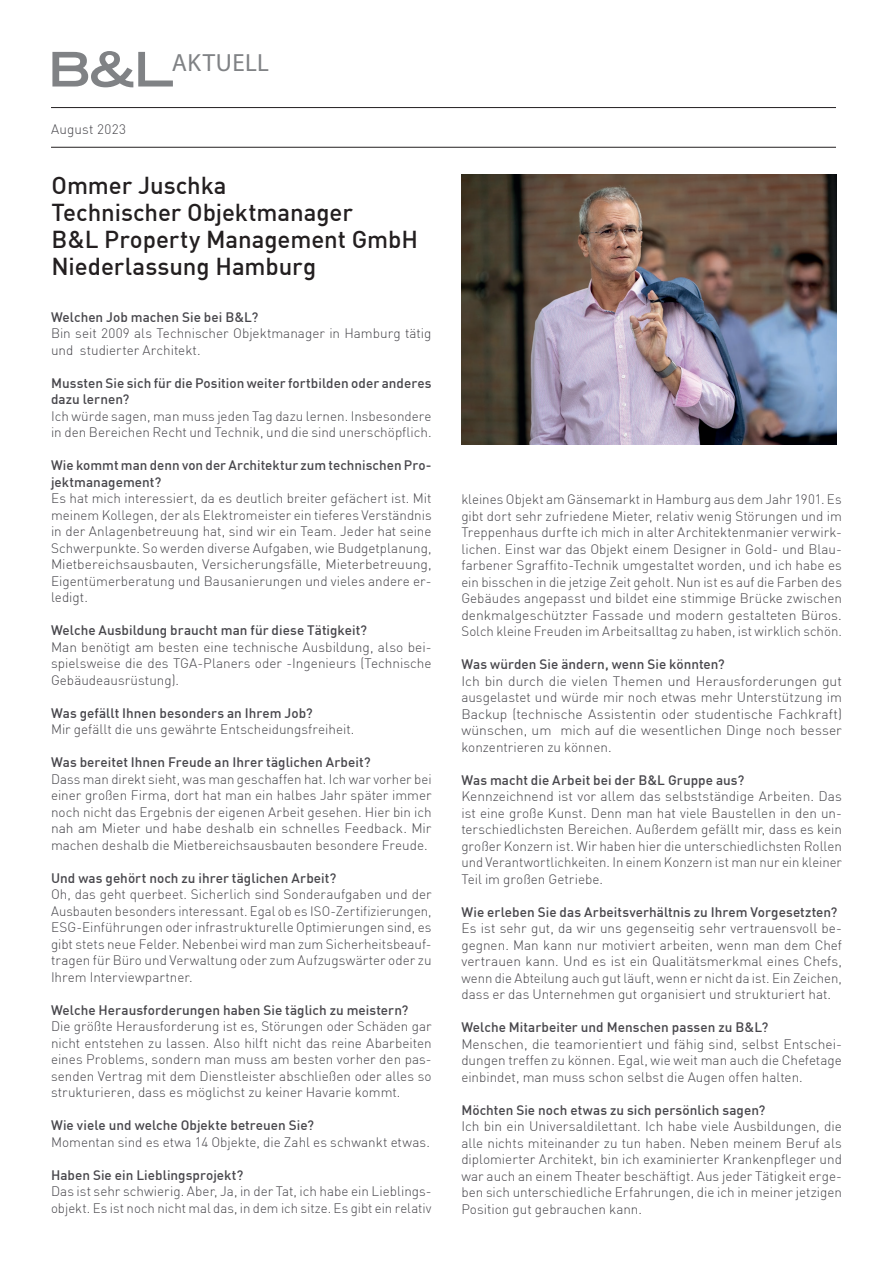
<style>
.page{position:relative;width:893px;height:1263px;background:#fff}
.page>*{position:absolute;margin:0;border:0;box-sizing:border-box;transform-origin:0 0}
.t1{font:24.9px "Myriad Pro";letter-spacing:.02em;color:#808285}
.t2{font:500 24px/27px "DINCE";letter-spacing:-.005em;color:#231f20}
.t3{font:300 13.5px/16.5px "DINCE";color:#47464b;text-align:justify}
.t4{font:500 13.5px/16.5px "DINCE";color:#47464b}
.t5{font:300 13.5px "DINCE";letter-spacing:.02em;color:#47464b}
</style>
<div class="page">
<svg style="left:52px;top:51px;width:121px;height:36px"></svg>
<hr style="left:51px;top:107px;width:785px;height:1px;background:#231f20">
<hr style="left:51px;top:147px;width:785px;height:1px;background:#231f20">
<img style="left:461px;top:175px;width:375px;height:269px">
<p class="t5" style="left:51px;top:120px;width:77px">August 2023</p>
<h1 class="t1" style="left:172px;top:47px;width:98px">AKTUELL</h1>
<h2 class="t2" style="left:52px;top:171px;width:368px">Ommer Juschka<br>Technischer Objektmanager<br>B&amp;L Property Management GmbH<br>Niederlassung Hamburg</h2>
<p class="t4" style="left:51px;top:308px;width:209px">Welchen Job machen Sie bei B&amp;L?</p>
<p class="t3" style="left:51px;top:325px;width:382px">Bin seit 2009 als Technischer Objektmanager in Hamburg tätig und studierter Architekt.</p>
<p class="t4" style="left:51px;top:374px;width:382px">Mussten Sie sich für die Position weiter fortbilden oder anderes dazu lernen?</p>
<p class="t3" style="left:51px;top:408px;width:382px">Ich würde sagen, man muss jeden Tag dazu lernen. Insbesondere in den Bereichen Recht und Technik, und die sind unerschöpflich.</p>
<p class="t4" style="left:51px;top:457px;width:382px">Wie kommt man denn von der Architektur zum technischen Pro&shy;jektmanagement?</p>
<p class="t3" style="left:51px;top:490px;width:382px">Es hat mich interessiert, da es deutlich breiter gefächert ist. Mit meinem Kollegen, der als Elektromeister ein tieferes Verständnis in der Anlagenbetreuung hat, sind wir ein Team. Jeder hat seine Schwerpunkte. So werden diverse Aufgaben, wie Budgetplanung, Mietbereichsausbauten, Versicherungsfälle, Mieterbetreuung, Eigentümerberatung und Bausanierungen und vieles andere er&shy;ledigt.</p>
<p class="t4" style="left:51px;top:622px;width:318px">Welche Ausbildung braucht man für diese Tätigkeit?</p>
<p class="t3" style="left:51px;top:639px;width:382px">Man benötigt am besten eine technische Ausbildung, also bei&shy;spielsweise die des TGA-Planers oder -Ingenieurs (Technische Gebäudeausrüstung).</p>
<p class="t4" style="left:51px;top:704px;width:263px">Was gefällt Ihnen besonders an Ihrem Job?</p>
<p class="t3" style="left:51px;top:721px;width:305px">Mir gefällt die uns gewährte Entscheidungsfreiheit.</p>
<p class="t4" style="left:51px;top:754px;width:321px">Was bereitet Ihnen Freude an Ihrer täglichen Arbeit?</p>
<p class="t3" style="left:51px;top:771px;width:382px">Dass man direkt sieht, was man geschaffen hat. Ich war vorher bei einer großen Firma, dort hat man ein halbes Jahr später immer noch nicht das Ergebnis der eigenen Arbeit gesehen. Hier bin ich nah am Mieter und habe deshalb ein schnelles Feedback. Mir machen deshalb die Mietbereichsausbauten besondere Freude.</p>
<p class="t4" style="left:51px;top:869px;width:287px">Und was gehört noch zu ihrer täglichen Arbeit?</p>
<p class="t3" style="left:51px;top:886px;width:382px">Oh, das geht querbeet. Sicherlich sind Sonderaufgaben und der Ausbauten besonders interessant. Egal ob es ISO-Zertifizierungen, ESG-Einführungen oder infrastrukturelle Optimierungen sind, es gibt stets neue Felder. Nebenbei wird man zum Sicherheitsbeauf&shy;tragen für Büro und Verwaltung oder zum Aufzugswärter oder zu Ihrem Interviewpartner.</p>
<p class="t4" style="left:51px;top:1001px;width:359px">Welche Herausforderungen haben Sie täglich zu meistern?</p>
<p class="t3" style="left:51px;top:1018px;width:382px">Die größte Herausforderung ist es, Störungen oder Schäden gar nicht entstehen zu lassen. Also hilft nicht das reine Abarbeiten eines Problems, sondern man muss am besten vorher den pas&shy;senden Vertrag mit dem Dienstleister abschließen oder alles so strukturieren, dass es möglichst zu keiner Havarie kommt.</p>
<p class="t4" style="left:51px;top:1117px;width:264px">Wie viele und welche Objekte betreuen Sie?</p>
<p class="t3" style="left:51px;top:1134px;width:380px">Momentan sind es etwa 14 Objekte, die Zahl es schwankt etwas.</p>
<p class="t4" style="left:51px;top:1166px;width:194px">Haben Sie ein Lieblingsprojekt?</p>
<p class="t3" style="left:51px;top:1183px;width:382px">Das ist sehr schwierig. Aber, Ja, in der Tat, ich habe ein Lieblings&shy;objekt. Es ist noch nicht mal das, in dem ich sitze. Es gibt ein relativ</p>
<p class="t3" style="left:461px;top:491px;width:382px">kleines Objekt am Gänsemarkt in Hamburg aus dem Jahr 1901. Es gibt dort sehr zufriedene Mieter, relativ wenig Störungen und im Treppenhaus durfte ich mich in alter Architektenmanier verwirk&shy;lichen. Einst war das Objekt einem Designer in Gold- und Blau&shy;farbener Sgraffito-Technik umgestaltet worden, und ich habe es ein bisschen in die jetzige Zeit geholt. Nun ist es auf die Farben des Gebäudes angepasst und bildet eine stimmige Brücke zwischen denkmalgeschützter Fassade und modern gestalteten Büros.<br>Solch kleine Freuden im Arbeitsalltag zu haben, ist wirklich schön.</p>
<p class="t4" style="left:461px;top:656px;width:265px">Was würden Sie ändern, wenn Sie könnten?</p>
<p class="t3" style="left:461px;top:673px;width:382px">Ich bin durch die vielen Themen und Herausforderungen gut ausgelastet und würde mir noch etwas mehr Unterstützung im Backup (technische Assistentin oder studentische Fachkraft) wünschen, um mich auf die wesentlichen Dinge noch besser konzentrieren zu können.</p>
<p class="t4" style="left:461px;top:771px;width:284px">Was macht die Arbeit bei der B&amp;L Gruppe aus?</p>
<p class="t3" style="left:461px;top:788px;width:382px">Kennzeichnend ist vor allem das selbstständige Arbeiten. Das ist eine große Kunst. Denn man hat viele Baustellen in den un&shy;terschiedlichsten Bereichen. Außerdem gefällt mir, dass es kein großer Konzern ist. Wir haben hier die unterschiedlichsten Rollen und Verantwortlichkeiten. In einem Konzern ist man nur ein kleiner Teil im großen Getriebe.</p>
<p class="t4" style="left:461px;top:903px;width:378px">Wie erleben Sie das Arbeitsverhältnis zu Ihrem Vorgesetzten?</p>
<p class="t3" style="left:461px;top:920px;width:382px">Es ist sehr gut, da wir uns gegenseitig sehr vertrauensvoll be&shy;gegnen. Man kann nur motiviert arbeiten, wenn man dem Chef vertrauen kann. Und es ist ein Qualitätsmerkmal eines Chefs, wenn die Abteilung auch gut läuft, wenn er nicht da ist. Ein Zeichen, dass er das Unternehmen gut organisiert und strukturiert hat.</p>
<p class="t4" style="left:461px;top:1019px;width:308px">Welche Mitarbeiter und Menschen passen zu B&amp;L?</p>
<p class="t3" style="left:461px;top:1036px;width:382px">Menschen, die teamorientiert und fähig sind, selbst Entschei&shy;dungen treffen zu können. Egal, wie weit man auch die Chefetage einbindet, man muss schon selbst die Augen offen halten.</p>
<p class="t4" style="left:461px;top:1101px;width:305px">Möchten Sie noch etwas zu sich persönlich sagen?</p>
<p class="t3" style="left:461px;top:1118px;width:382px">Ich bin ein Universaldilettant. Ich habe viele Ausbildungen, die alle nichts miteinander zu tun haben. Neben meinem Beruf als diplomierter Architekt, bin ich examinierter Krankenpfleger und war auch an einem Theater beschäftigt. Aus jeder Tätigkeit erge&shy;ben sich unterschiedliche Erfahrungen, die ich in meiner jetzigen Position gut gebrauchen kann.</p>
</div>
